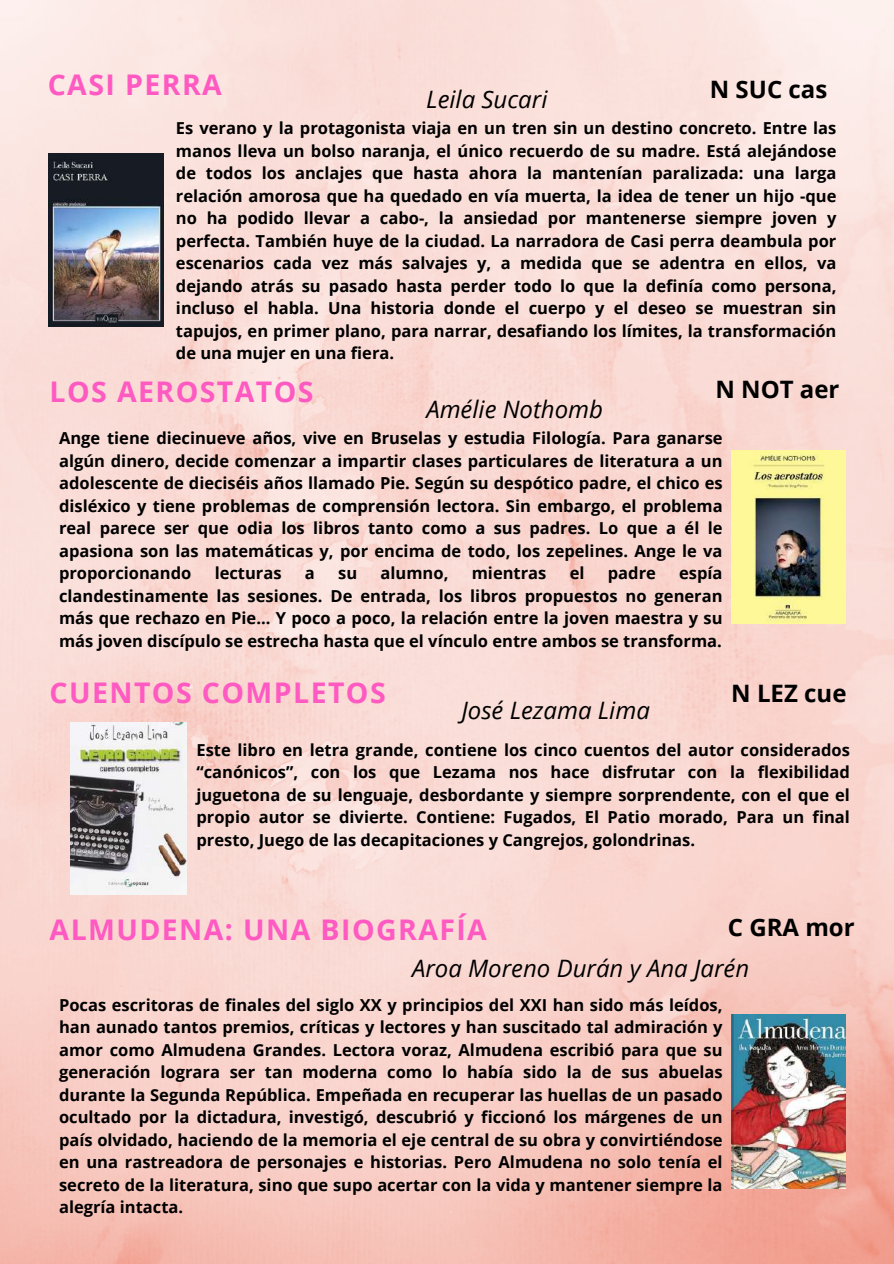
<style>
.page{position:relative;width:894px;height:1264px;background:#fff}
.page>*{position:absolute;margin:0;border:0;box-sizing:border-box;transform-origin:0 0}
.t1{font:700 28.5px "Open Sans";letter-spacing:.05em;color:#ff59c2}
.t2{font:italic 24px "Open Sans";color:#000}
.t3{font:700 24px "Open Sans";color:#000}
.t4{font:700 16.5px/22.5px "Open Sans";color:#000;text-align:justify}
</style>
<div class="page">
<img style="left:0;top:0;width:893px;height:1263px">
<img style="left:48px;top:154px;width:115px;height:173px">
<img style="left:731px;top:450px;width:114px;height:173px">
<img style="left:70px;top:723px;width:116px;height:171px">
<img style="left:731px;top:1014px;width:114px;height:173px">
<h1 class="t1" style="left:48px;top:65px;width:175px">CASI PERRA</h1>
<h2 class="t3" style="left:709px;top:72px;width:119px">N SUC cas</h2>
<p class="t4" style="left:176px;top:117px;width:661px">Es verano y la protagonista viaja en un tren sin un destino concreto. Entre las manos lleva un bolso naranja, el único recuerdo de su madre. Está alejándose de todos los anclajes que hasta ahora la mantenían paralizada: una larga relación amorosa que ha quedado en vía muerta, la idea de tener un hijo -que no ha podido llevar a cabo-, la ansiedad por mantenerse siempre joven y perfecta. También huye de la ciudad. La narradora de Casi perra deambula por escenarios cada vez más salvajes y, a medida que se adentra en ellos, va dejando atrás su pasado hasta perder todo lo que la definía como persona, incluso el habla. Una historia donde el cuerpo y el deseo se muestran sin tapujos, en primer plano, para narrar, desafiando los límites, la transformación de una mujer en una fiera.</p>
<h2 class="t2" style="left:426px;top:82px;width:123px">Leila Sucari</h2>
<h2 class="t3" style="left:715px;top:372px;width:126px">N NOT aer</h2>
<p class="t4" style="left:59px;top:426px;width:665px">Ange tiene diecinueve años, vive en Bruselas y estudia Filología. Para ganarse algún dinero, decide comenzar a impartir clases particulares de literatura a un adolescente de dieciséis años llamado Pie. Según su despótico padre, el chico es disléxico y tiene problemas de comprensión lectora. Sin embargo, el problema real parece ser que odia los libros tanto como a sus padres. Lo que a él le apasiona son las matemáticas y, por encima de todo, los zepelines. Ange le va proporcionando</p>
<h1 class="t1" style="left:50px;top:371px;width:265px">LOS AEROSTATOS</h1>
<h2 class="t2" style="left:426px;top:392px;width:178px">Amélie Nothomb</h2>
<p class="t4" style="left:59px;top:561px;width:665px;text-indent:620px">espía clandestinamente las sesiones. De entrada, los libros propuestos no generan más que rechazo en Pie... Y poco a poco, la relación entre la joven maestra y su más joven discípulo se estrecha hasta que el vínculo entre ambos se transforma.</p>
<p class="t4" style="left:215px;top:561px;width:68px">lecturas</p>
<p class="t4" style="left:305px;top:561px;width:11px">a</p>
<p class="t4" style="left:338px;top:561px;width:21px">su</p>
<p class="t4" style="left:380px;top:561px;width:69px">alumno,</p>
<p class="t4" style="left:471px;top:561px;width:76px">mientras</p>
<p class="t4" style="left:569px;top:561px;width:16px">el</p>
<p class="t4" style="left:607px;top:561px;width:50px">padre</p>
<h1 class="t1" style="left:50px;top:673px;width:337px">CUENTOS COMPLETOS</h1>
<h2 class="t3" style="left:731px;top:676px;width:117px">N LEZ cue</h2>
<h2 class="t2" style="left:461px;top:693px;width:190px">José Lezama Lima</h2>
<p class="t4" style="left:196px;top:738px;width:654px">Este libro en letra grande, contiene los cinco cuentos del autor considerados “canónicos”, con los que Lezama nos hace disfrutar con la flexibilidad juguetona de su lenguaje, desbordante y siempre sorprendente, con el que el propio autor se divierte. Contiene: Fugados, El Patio morado, Para un final presto, Juego de las decapitaciones y Cangrejos, golondrinas.</p>
<h1 class="t1" style="left:50px;top:909px;width:438px">ALMUDENA: UNA BIOGRAFÍA</h1>
<h2 class="t2" style="left:412px;top:950px;width:338px">Aroa Moreno Durán y Ana Jarén</h2>
<h2 class="t3" style="left:727px;top:910px;width:128px">C GRA mor</h2>
<p class="t4" style="left:59px;top:993px;width:665px">Pocas escritoras de finales del siglo XX y principios del XXI han sido más leídos, han aunado tantos premios, críticas y lectores y han suscitado tal admiración y amor como Almudena Grandes. Lectora voraz, Almudena escribió para que su generación lograra ser tan moderna como lo había sido la de sus abuelas durante la Segunda República. Empeñada en recuperar las huellas de un pasado ocultado por la dictadura, investigó, descubrió y ficcionó los márgenes de un país olvidado, haciendo de la memoria el eje central de su obra y convirtiéndose en una rastreadora de personajes e historias. Pero Almudena no solo tenía el secreto de la literatura, sino que supo acertar con la vida y mantener siempre la alegría intacta.</p>
</div>
